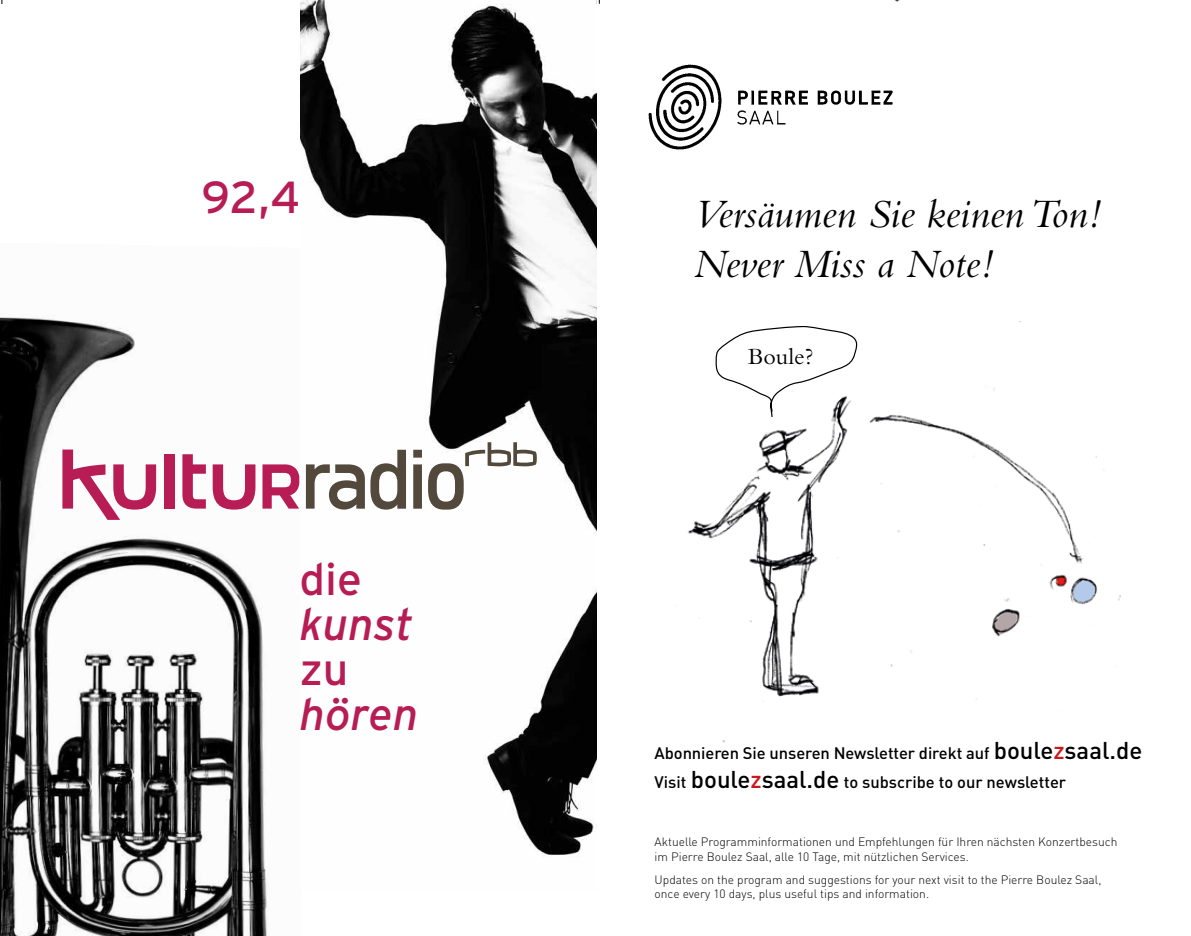
<style>
.page{position:relative;width:1191px;height:936px;background:#fff}
.page>*{position:absolute;margin:0;border:0;box-sizing:border-box;transform-origin:0 0}
.t1{font:italic 44.85px "RBB Interstate";color:#b71c54}
.t2{font:44.85px "RBB Interstate";letter-spacing:-.01em;color:#b71c54}
.t3{font:italic 42px/50.4px "Bembo";color:#000}
.t4{font:24px "Bembo";color:#000}
.t5{font:500 16.5px/28.8px "DIN";letter-spacing:-.005em;color:#000}
.t6{font:300 12px/14.4px "DIN";color:#000}
.s1{font-size:24px}
.s2{font-size:24px;color:#cd171a}
</style>
<div class="page">
<img style="left:300px;top:0;width:297px;height:856px">
<img style="left:0;top:317px;width:300px;height:618px">
<div style="left:164px;top:454px;width:11px;height:54px;background:#b71c54"></div>
<svg style="left:413px;top:449px;width:9px;height:59px"></svg>
<svg style="left:306px;top:449px;width:100px;height:60px"></svg>
<svg style="left:182px;top:454px;width:73px;height:55px"></svg>
<svg style="left:62px;top:449px;width:94px;height:71px"></svg>
<svg style="left:262px;top:464px;width:37px;height:44px"></svg>
<svg style="left:428px;top:442px;width:109px;height:67px"></svg>
<img style="left:688px;top:321px;width:433px;height:422px">
<img style="left:648px;top:64px;width:245px;height:86px">
<svg style="left:714px;top:325px;width:146px;height:93px"></svg>
<svg style="left:596px;top:0;width:4px;height:4px"></svg>
<h1 class="t2" style="left:202px;top:172px;width:99px">92,4</h1>
<h1 class="t2" style="left:300px;top:554px;width:64px">die</h1>
<h1 class="t1" style="left:300px;top:599px;width:115px">kunst</h1>
<h1 class="t2" style="left:300px;top:644px;width:50px">zu</h1>
<h1 class="t1" style="left:300px;top:688px;width:120px">hören</h1>
<h2 class="t3" style="left:693px;top:187px;width:408px">Versäumen Sie keinen Ton!<br>Never Miss a Note!</h2>
<h3 class="t4" style="left:748px;top:343px;width:67px">Boule?</h3>
<h3 class="t5" style="left:654px;top:738px;width:489px">Abonnieren Sie unseren Newsletter direkt auf <span class="s1">boule</span><span class="s2">z</span><span class="s1">saal.de<br></span>Visit <span class="s1">boule</span><span class="s2">z</span><span class="s1">saal.de</span> to subscribe to our newsletter</h3>
<p class="t6" style="left:654px;top:834px;width:464px">Aktuelle Programminformationen und Empfehlungen für Ihren nächsten Konzertbesuch im Pierre Boulez Saal, alle 10 Tage, mit nützlichen Services.</p>
<p class="t6" style="left:654px;top:871px;width:448px">Updates on the program and suggestions for your next visit to the Pierre Boulez Saal, once every 10 days, plus useful tips and information.</p>
</div>
